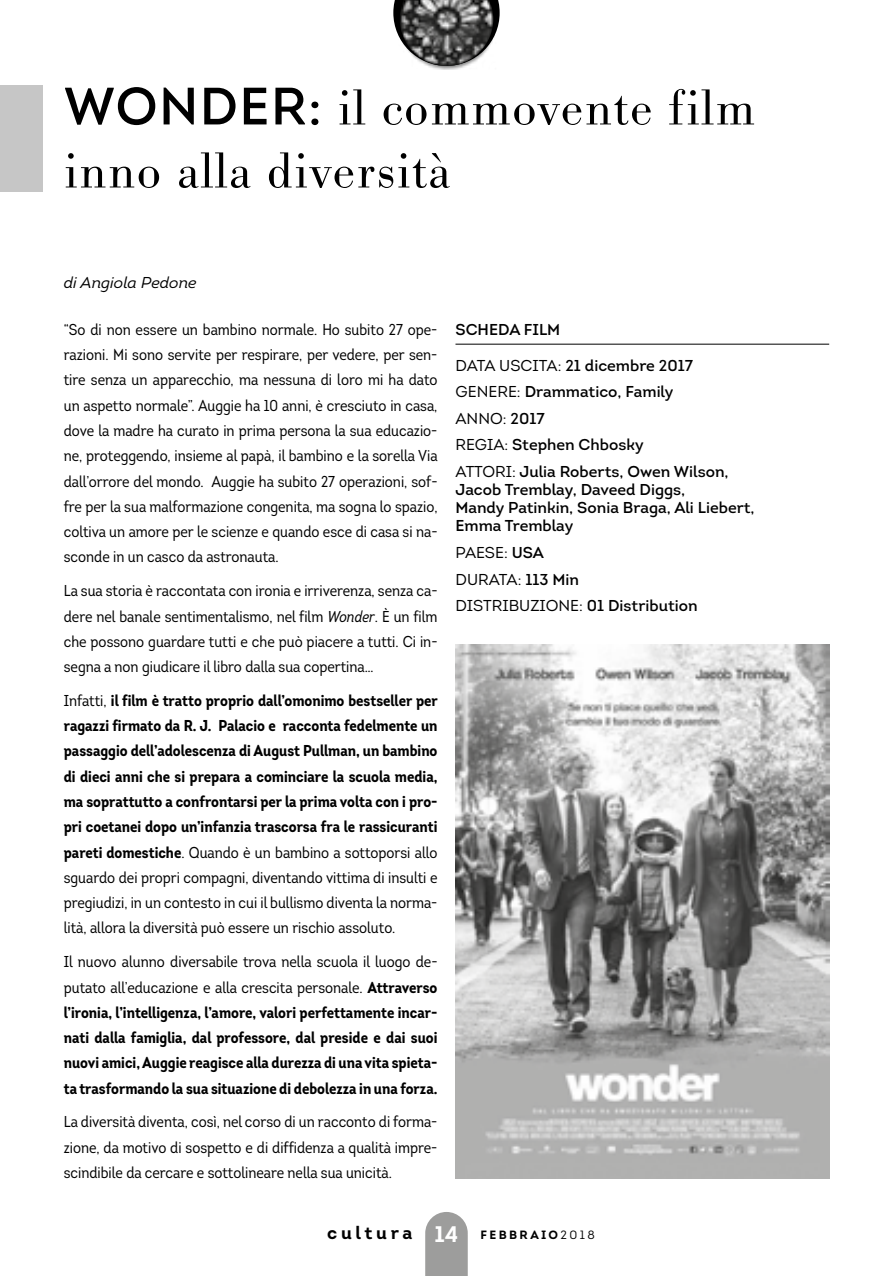
<style>
.page{position:relative;width:893px;height:1276px;background:#fff}
.page>*{position:absolute;margin:0;border:0;box-sizing:border-box;transform-origin:0 0}
.t1{font:300 52.5px/63px "Bodoni Antiqua T";letter-spacing:.025em;color:#000}
.t2{font:700 18px "Intro";letter-spacing:.2em;color:#000}
.t3{font:700 15.75px/25.3px "Intro Cond";color:#000;text-align:justify}
.t4{font:15.75px/25.3px "Intro Cond";color:#000;text-align:justify}
.t5{font:15.75px/26.5px "Intro";color:#000}
.t6{font:15.75px/26.5px "Intro";color:#000}
.t7{font:italic 15.75px "Intro";color:#000}
.t8{font:700 12px "Intro";letter-spacing:.2em;color:#000}
.s1{font-family:"Intro";font-weight:400}
.s2{font-style:italic}
.s3{font-weight:400}
.s4{font-style:inherit}
.s5{font-size:22.5px;color:#fff}
</style>
<div class="page">
<svg style="left:393px;top:0;width:107px;height:35px"></svg>
<svg style="left:425px;top:1212px;width:43px;height:64px;background:#a4a4a4"></svg>
<div style="left:398px;top:0;width:99px;height:70px;background:#000;opacity:.5"></div>
<img style="left:400px;top:0;width:93px;height:66px">
<div style="left:0;top:85px;width:43px;height:106px;background:#c6c6c6"></div>
<img style="left:455px;top:644px;width:374px;height:534px">
<hr style="left:455px;top:344px;width:374px;height:1px;background:#000">
<h1 class="t1" style="left:64px;top:76px;width:693px"><span class="s1">WONDER:</span> il commovente film inno alla diversità</h1>
<p class="t7" style="left:64px;top:273px;width:134px">di Angiola Pedone</p>
<p class="t4" style="left:64px;top:317px;width:375px">“So di non essere un bambino normale. Ho subito 27 ope&shy;razioni. Mi sono servite per respirare, per vedere, per sen&shy;tire senza un apparecchio, ma nessuna di loro mi ha dato un aspetto normale”. Auggie ha 10 anni, è cresciuto in casa, dove la madre ha curato in prima persona la sua educazio&shy;ne, proteggendo, insieme al papà, il bambino e la sorella Via dall’orrore del mondo. Auggie ha subito 27 operazioni, sof&shy;fre per la sua malformazione congenita, ma sogna lo spazio, coltiva un amore per le scienze e quando esce di casa si na&shy;sconde in un casco da astronauta.</p>
<p class="t4" style="left:64px;top:578px;width:375px">La sua storia è raccontata con ironia e irriverenza, senza ca&shy;dere nel banale sentimentalismo, nel film <span class="s2">Wonder</span>. È un film che possono guardare tutti e che può piacere a tutti. Ci in&shy;segna a non giudicare il libro dalla sua copertina…</p>
<p class="t3" style="left:64px;top:687px;width:376px"><span class="s3">Infatti,</span> il film è tratto proprio dall’omonimo bestseller per ragazzi firmato da R. J. Palacio e racconta fedelmente un passaggio dell’adolescenza di August Pullman, un bambino di dieci anni che si prepara a cominciare la scuola media, ma soprattutto a confrontarsi per la prima volta con i pro&shy;pri coetanei dopo un’infanzia trascorsa fra le rassicuranti pareti domestiche<span class="s3">. Quando è un bambino a sottoporsi allo sguardo dei propri compagni, diventando vittima di insulti e pregiudizi, in un contesto in cui il bullismo diventa la norma&shy;lità, allora la diversità può essere un rischio assoluto.</span></p>
<p class="t3" style="left:64px;top:949px;width:375px"><span class="s3">Il nuovo alunno diversabile trova nella scuola il luogo de&shy;putato all’educazione e alla crescita personale.</span> Attraverso l’ironia, l’intelligenza, l’amore, valori perfettamente incar&shy;nati dalla famiglia, dal professore, dal preside e dai suoi nuovi amici, Auggie reagisce alla durezza di una vita spieta&shy;ta trasformando la sua situazione di debolezza in una forza.</p>
<p class="t4" style="left:64px;top:1109px;width:375px">La diversità diventa, così, nel corso di un racconto di forma&shy;zione, da motivo di sospetto e di diffidenza a qualità impre&shy;scindibile da cercare e sottolineare nella sua unicità.</p>
<p class="t5" style="left:455px;top:317px;width:106px">SCHEDA FILM</p>
<p class="t5" style="left:455px;top:352px;width:275px"><span class="s4">DATA USCITA:</span> 21 dicembre 2017<br><span class="s4">GENERE:</span> Drammatico, Family<br><span class="s4">ANNO:</span> 2017<br><span class="s4">REGIA:</span> Stephen Chbosky<br><span class="s4">ATTORI:</span> Julia Roberts, Owen Wilson,</p>
<p class="t5" style="left:455px;top:480px;width:301px;line-height:18.1px">Jacob Tremblay, Daveed Diggs,<br>Mandy Patinkin, Sonia Braga, Ali Liebert,<br>Emma Tremblay</p>
<p class="t6" style="left:455px;top:539px;width:244px">PAESE: <span class="s4">USA<br></span>DURATA: <span class="s4">113 Min<br></span>DISTRIBUZIONE: <span class="s4">01 Distribution</span></p>
<p class="t2" style="left:327px;top:1221px;width:87px">cultura</p>
<p class="t8" style="left:435px;top:1227px;width:162px"><span class="s5">14</span> FEBBRAIO<span class="s3">2018</span></p>
</div>
